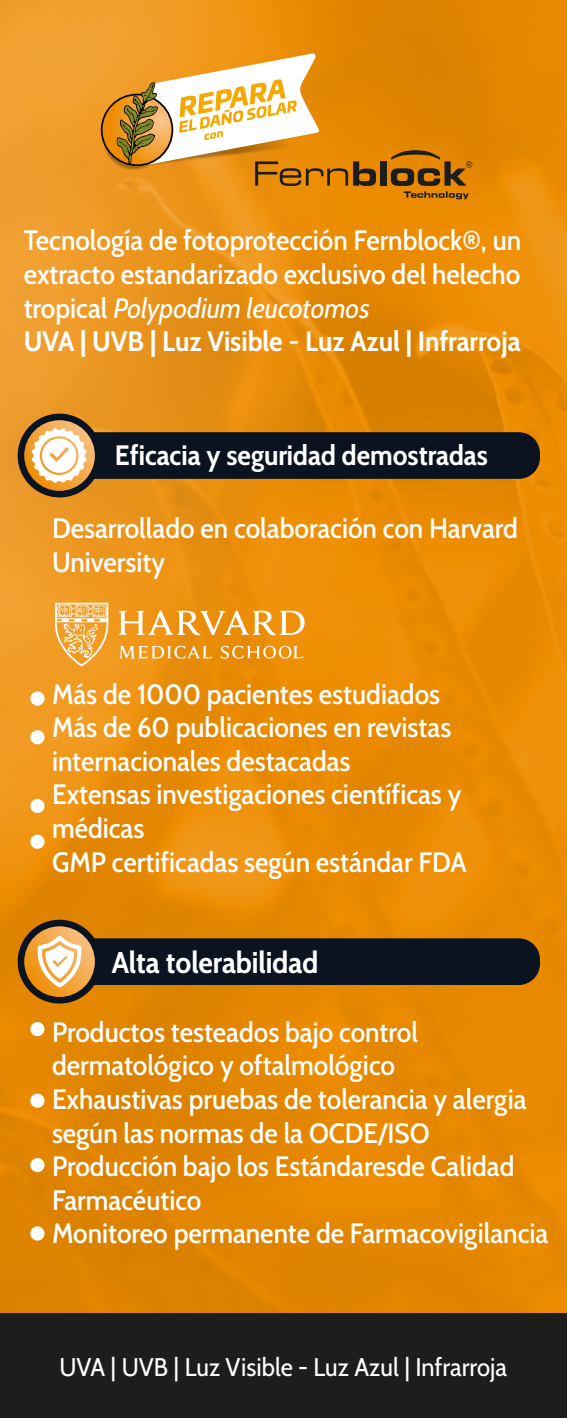
<style>
.page{position:relative;width:567px;height:1418px;background:#fff}
.page>*{position:absolute;margin:0;border:0;box-sizing:border-box;transform-origin:0 0}
.t1{font:700 semi-condensed 30px "Cabin";color:#fff}
.t2{font:500 semi-condensed 28px/33.6px "Cabin";color:#fff}
.t3{font:700 semi-condensed 28px "Cabin";color:#fff}
.t4{font:semi-condensed 25.6px "Cabin";color:#fff}
.s1{font-weight:400;font-style:italic}
.s2{font-weight:700}
</style>
<div class="page">
<img style="left:0;top:0;width:567px;height:1313px">
<div style="left:0;top:1313px;width:567px;height:104px;background:#1d1d1b"></div>
<img style="left:95px;top:114px;width:6px;height:64px">
<div style="left:380px;top:161px;width:6px;height:25px;background:#1d1d1b"></div>
<svg style="left:101px;top:53px;width:275px;height:133px"></svg>
<svg style="left:391px;top:150px;width:81px;height:49px;background:#a86708"></svg>
<div style="left:30px;top:798px;width:15px;height:15px;background:#fff;border-radius:50%"></div>
<div style="left:30px;top:834px;width:15px;height:14px;background:#fff;border-radius:50%"></div>
<div style="left:30px;top:730px;width:15px;height:14px;background:#fff;border-radius:50%"></div>
<div style="left:30px;top:691px;width:15px;height:14px;background:#fff;border-radius:50%"></div>
<div style="left:33px;top:432px;width:507px;height:47px;background:#0a131f;border-radius:21px"></div>
<div style="left:18px;top:413px;width:83px;height:84px;background:#0a131f;border-radius:50%"></div>
<svg style="left:24px;top:420px;width:71px;height:71px"></svg>
<svg style="left:119px;top:610px;width:187px;height:25px"></svg>
<svg style="left:221px;top:645px;width:82px;height:14px"></svg>
<svg style="left:119px;top:645px;width:93px;height:14px"></svg>
<svg style="left:55px;top:602px;width:53px;height:64px;background:#f4b965"></svg>
<svg style="left:31px;top:427px;width:56px;height:56px;background:#f4d8b2"></svg>
<div style="left:30px;top:1226px;width:15px;height:14px;background:#fff;border-radius:50%"></div>
<svg style="left:30px;top:1157px;width:15px;height:15px"></svg>
<div style="left:30px;top:1093px;width:15px;height:14px;background:#fff;border-radius:50%"></div>
<div style="left:30px;top:1022px;width:15px;height:14px;background:#fff;border-radius:50%"></div>
<div style="left:33px;top:938px;width:507px;height:47px;background:#0a131f;border-radius:21px"></div>
<div style="left:18px;top:919px;width:83px;height:84px;background:#0a131f;border-radius:50%"></div>
<svg style="left:24px;top:926px;width:71px;height:71px;background:#e89f40"></svg>
<svg style="left:37px;top:935px;width:44px;height:52px;background:#f8d29f"></svg>
<p class="t2" style="left:24px;top:222px;width:499px">Tecnología de fotoprotección Fernblock®, un extracto estandarizado exclusivo del helecho tropical <span class="s1">Polypodium leucotomos<br></span><span class="s2">UVA | UVB | Luz Visible - Luz Azul | Infrarroja</span></p>
<p class="t3" style="left:115px;top:433px;width:374px">Eficacia y seguridad demostradas</p>
<p class="t2" style="left:52px;top:509px;width:467px">Desarrollado en colaboración con Harvard<br>University</p>
<p class="t2" style="left:52px;top:675px;width:416px">Más de 1000 pacientes estudiados<br>Más de 60 publicaciones en revistas internacionales destacadas<br>Extensas investigaciones científicas y médicas<br>GMP certificadas según estándar FDA</p>
<p class="t1" style="left:112px;top:938px;width:208px">Alta tolerabilidad</p>
<p class="t2" style="left:52px;top:1013px;width:498px">Productos testeados bajo control dermatológico y oftalmológico<br>Exhaustivas pruebas de tolerancia y alergia según las normas de la OCDE/ISO Producción bajo los Estándaresde Calidad Farmacéutico<br>Monitoreo permanente de Farmacovigilancia</p>
<p class="t4" style="left:59px;top:1346px;width:449px">UVA | UVB | Luz Visible - Luz Azul | Infrarroja</p>
</div>
